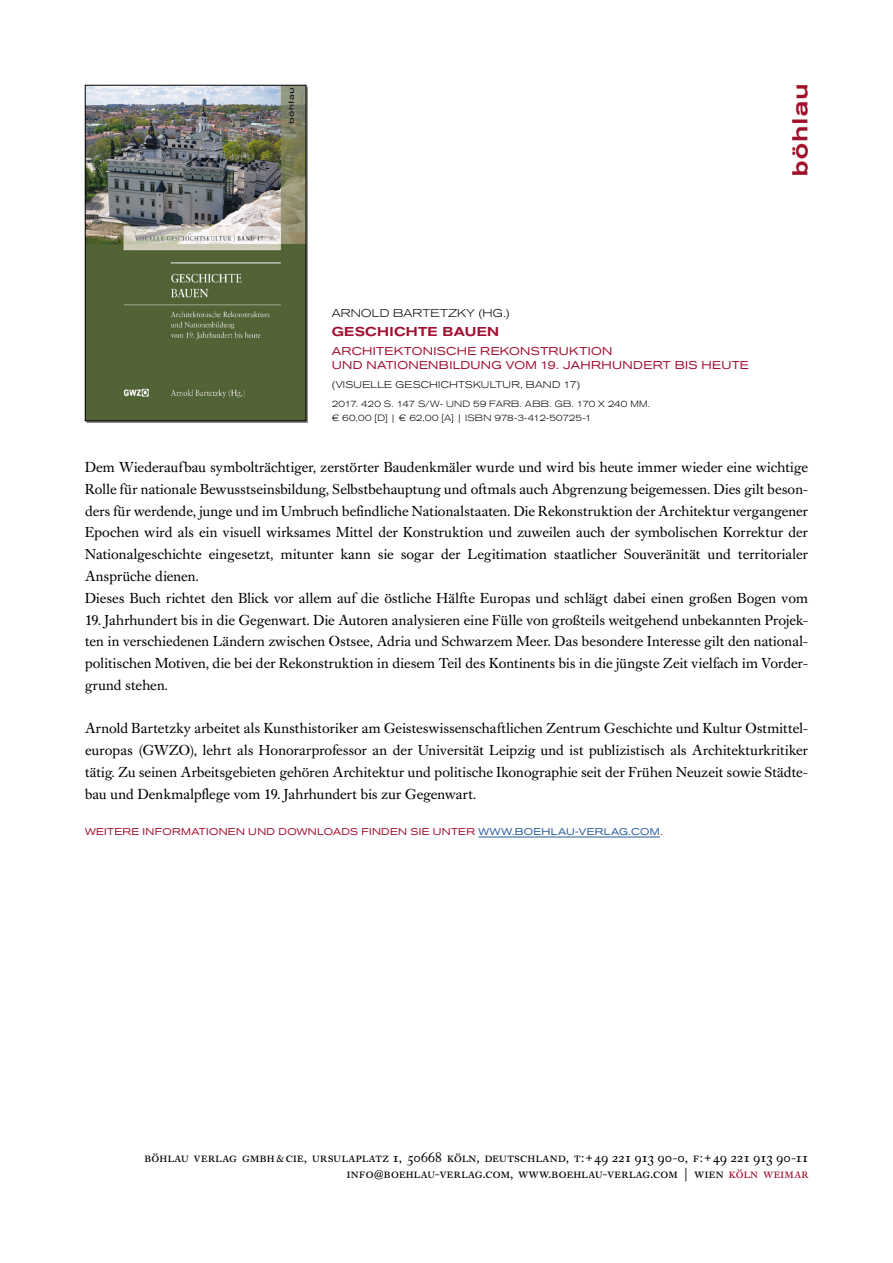
<style>
.page{position:relative;width:893px;height:1263px;background:#fff}
.page>*{position:absolute;margin:0;border:0;box-sizing:border-box;transform-origin:0 0}
.WB-S_Body{font:14.25px/21.8px "Caslon Buch BQ";letter-spacing:.01em;color:#000;text-align:justify}
.WB_ADD{font:13.5px "Caslon Buch Expert BQ";letter-spacing:.025em;color:#000}
.WB-S_Titel{font:500 expanded 12.75px "Akzidenz Grotesk BQ";letter-spacing:.025em;color:#a10e2f}
.WB-S_UT{font:expanded 11.25px/14.2px "Akzidenz Grotesk BQ";letter-spacing:.03em;color:#a10e2f}
.WB-Standard_Autor{font:300 expanded 11.25px "Akzidenz Grotesk BQ";letter-spacing:.025em;color:#000}
.WB-S_INFOTEXT-1_rt{font:expanded 9.75px "Akzidenz Grotesk BQ";letter-spacing:.035em;color:#a10e2f}
.WB-S_Reihe{font:300 expanded 9.75px "Akzidenz Grotesk BQ";letter-spacing:.025em;color:#000}
.WB-S_BIB{font:300 expanded 9px "Akzidenz Grotesk BQ";letter-spacing:-.005em;color:#000}
.WB-S_BIB-2{font:300 expanded 9px "Akzidenz Grotesk BQ";letter-spacing:.015em;color:#000}
.WB-S_BIB-3{font:300 expanded 9px "Akzidenz Grotesk BQ";letter-spacing:-.03em;color:#000}
.s1{color:#275b9b}
.s2{font-size:10.5px}
.s3{font-weight:500;font-size:11.25px}
.s4{color:#a10e2f}
</style>
<div class="page">
<img style="left:792px;top:85px;width:16px;height:90px">
<hr style="left:478px;top:837px;width:182px;height:1px;background:#275b9b">
<img style="left:85px;top:85px;width:221px;height:336px">
<p class="WB-Standard_Autor" style="left:332px;top:307px;width:180px">ARNOLD BARTETZKY (HG.)</p>
<p class="WB-S_Titel" style="left:332px;top:324px;width:169px">GESCHICHTE BAUEN</p>
<p class="WB-S_UT" style="left:332px;top:344px;width:419px">ARCHITEKTONISCHE REKONSTRUKTION<br>UND NATIONENBILDUNG VOM 19. JAHRHUNDERT BIS HEUTE</p>
<p class="WB-S_Reihe" style="left:332px;top:379px;width:250px">(VISUELLE GESCH ICHTSKULTUR, BAND 17)</p>
<p class="WB-S_BIB-3" style="left:332px;top:398px;width:124px">2017. 420 S. 147 S/W- UND</p>
<p class="WB-S_BIB-2" style="left:473px;top:398px;width:179px">59 FARB. ABB. GB. 170 X 240 MM.</p>
<p class="WB-S_BIB" style="left:332px;top:413px;width:261px">€ 60,00 [D] | € 62,00 [A] | IS BN 978-3-412-50725-1</p>
<p class="WB-S_Body" style="left:85px;top:457px;width:724px">Dem Wiederaufbau symbolträchtiger, zerstörter Baudenkmäler wurde und wird bis heute immer wieder eine wichtige Rolle für nationale Bewusstseinsbildung, Selbstbehauptung und oftmals auch Abgrenzung beigemessen. Dies gilt beson&shy;ders für werdende, junge und im Umbruch befindliche Nationalstaaten. Die Rekonstruktion der Architektur vergangener Epochen wird als ein visuell wirksames Mittel der Konstruktion und zuweilen auch der symbolischen Korrektur der Nationalgeschichte eingesetzt, mitunter kann sie sogar der Legitimation staatlicher Souveränität und territorialer Ansprüche dienen.</p>
<p class="WB-S_Body" style="left:85px;top:587px;width:724px">Dieses Buch richtet den Blick vor allem auf die östliche Hälfte Europas und schlägt dabei einen großen Bogen vom</p>
<p class="WB-S_Body" style="left:85px;top:609px;width:724px">19. Jahrhundert bis in die Gegenwart. Die Autoren analysieren eine Fülle von großteils weitgehend unbekannten Projek&shy;ten in verschiedenen Ländern zwischen Ostsee, Adria und Schwarzem Meer. Das besondere Interesse gilt den national&shy;politischen Motiven, die bei der Rekonstruktion in diesem Teil des Kontinents bis in die jüngste Zeit vielfach im Vorder&shy;grund stehen.</p>
<p class="WB-S_Body" style="left:85px;top:718px;width:724px">Arnold Bartetzky arbeitet als Kunsthistoriker am Geisteswissenschaftlichen Zentrum Geschichte und Kultur Ostmittel&shy;europas (GWZO), lehrt als Honorarprofessor an der Universität Leipzig und ist publizistisch als Architekturkritiker tätig. Zu seinen Arbeitsgebieten gehören Architektur und politische Ikonographie seit der Frühen Neuzeit sowie Städte&shy;bau und Denkmalpflege vom 19. Jahrhundert bis zur Gegenwart.</p>
<p class="WB-S_INFOTEXT-1_rt" style="left:85px;top:826px;width:579px">WEITERE INFORMATIONEN UND DOWNLOADS FINDEN SIE UNTER <span class="s1">WWW.BOEHLAU-VERLAG.COM</span>.</p>
<p class="WB_ADD" style="left:145px;top:1149px;width:666px">böhlau verlag gmbh <span class="s2">&amp;</span> cie, ursulaplatz 1, 50668 köln, deutschland, t: +49 221 913 90-0, f:+49 221 913 90-11</p>
<p class="WB_ADD" style="left:347px;top:1165px;width:463px">info<span class="s3">@</span>boehlau-verlag.com, www.boehlau-verlag.com | wien <span class="s4">köln weimar</span></p>
</div>
